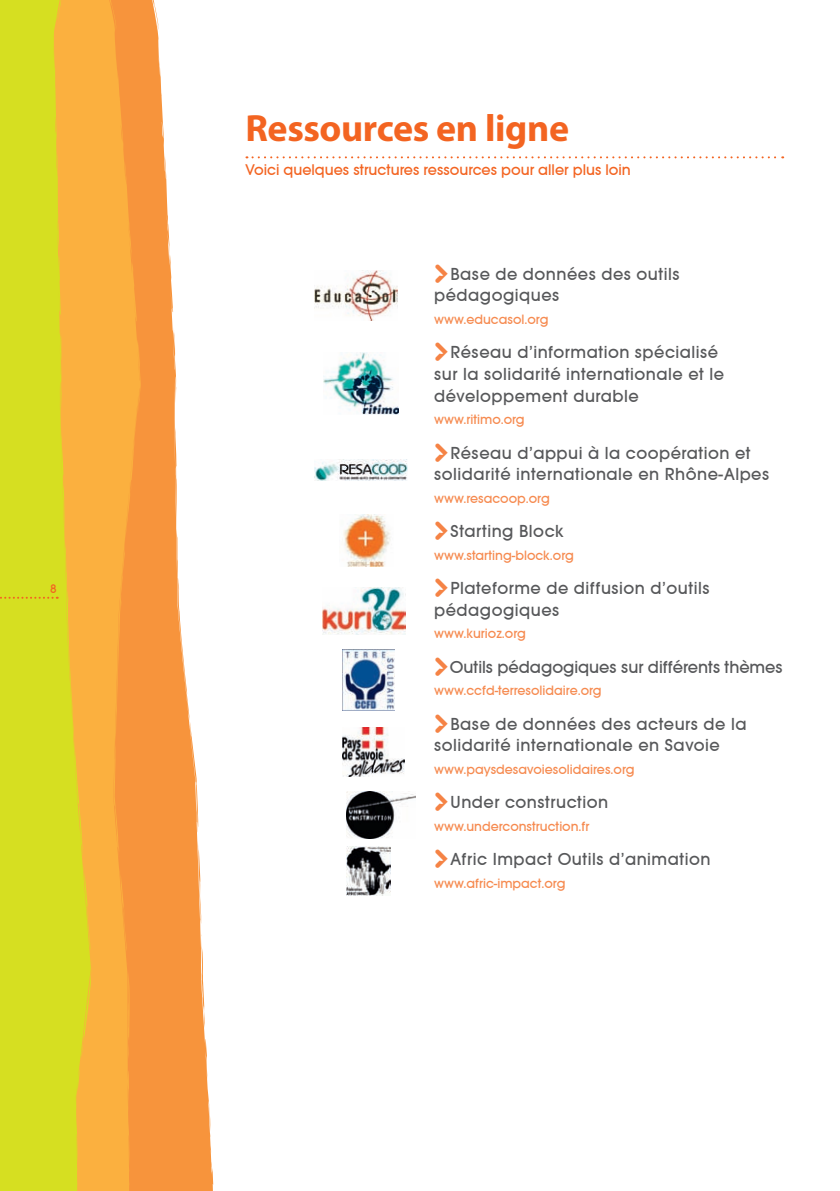
<style>
.page{position:relative;width:840px;height:1191px;background:#fff}
.page>*{position:absolute;margin:0;border:0;box-sizing:border-box;transform-origin:0 0}
.t1{font:700 38px "Myriad Pro";letter-spacing:-.01em;color:#f36421}
.t2{font:18px/21.6px "Avant Garde Md ITCTT";letter-spacing:.025em;color:#57585a}
.t3{font:18px "Avant Garde Md ITCTT";color:#57585a}
.t4{font:16px "Avant Garde Md ITCTT";color:#f36421}
.t5{font:14px "Avant Garde Md ITCTT";color:#f68a4f}
.t6{font:13px "Avant Garde Md ITCTT";color:#f36421}
.s1{font-family:"Breezi Icon Set";font-size:24px;color:#f58345}
</style>
<div class="page">
<svg style="left:141px;top:0;width:72px;height:1191px;fill:#f7943c"></svg>
<svg style="left:91px;top:0;width:50px;height:1191px;background:#f9a73e"></svg>
<svg style="left:91px;top:864px;width:1px;height:194px"></svg>
<svg style="left:0;top:0;width:91px;height:1191px;background:#ded328"></svg>
<svg style="left:0;top:597px;width:58px;height:2px"></svg>
<svg style="left:246px;top:156px;width:536px;height:2px"></svg>
<img style="left:314px;top:270px;width:83px;height:50px">
<img style="left:323px;top:352px;width:75px;height:62px">
<img style="left:314px;top:459px;width:93px;height:21px">
<img style="left:343px;top:514px;width:47px;height:52px">
<img style="left:322px;top:587px;width:83px;height:47px">
<img style="left:342px;top:727px;width:62px;height:49px">
<img style="left:346px;top:791px;width:69px;height:47px">
<img style="left:347px;top:846px;width:43px;height:49px">
<img style="left:342px;top:649px;width:52px;height:61px">
<p class="t6" style="left:50px;top:581px;width:8px">8</p>
<h1 class="t1" style="left:245px;top:113px;width:325px">Ressources en ligne</h1>
<p class="t4" style="left:245px;top:161px;width:387px">Voici quelques structures ressources pour aller plus loin</p>
<p class="t2" style="left:434px;top:263px;width:247px"><span class="s1">&gt;</span>Base de données des outils pédagogiques</p>
<p class="t5" style="left:434px;top:311px;width:116px">www.educasol.org</p>
<p class="t2" style="left:434px;top:341px;width:291px"><span class="s1">&gt;</span>Réseau d’information spécialisé sur la solidarité internationale et le développement durable</p>
<p class="t5" style="left:434px;top:411px;width:92px">www.ritimo.org</p>
<p class="t2" style="left:434px;top:442px;width:336px"><span class="s1">&gt;</span>Réseau d’appui à la coopération et solidarité internationale en Rhône-Alpes</p>
<p class="t5" style="left:434px;top:490px;width:117px">www.resacoop.org</p>
<p class="t2" style="left:434px;top:520px;width:131px"><span class="s1">&gt;</span>Starting Block</p>
<p class="t5" style="left:434px;top:547px;width:141px">www.starting-block.org</p>
<p class="t2" style="left:434px;top:577px;width:277px"><span class="s1">&gt;</span>Plateforme de diffusion d’outils pédagogiques</p>
<p class="t5" style="left:434px;top:625px;width:93px">www.kurioz.org</p>
<p class="t3" style="left:434px;top:656px;width:350px"><span class="s1">&gt;</span>Outils pédagogiques sur différents thèmes</p>
<p class="t5" style="left:434px;top:682px;width:169px">www.ccfd-terresolidaire.org</p>
<p class="t2" style="left:434px;top:713px;width:314px"><span class="s1">&gt;</span>Base de données des acteurs de la solidarité internationale en Savoie</p>
<p class="t5" style="left:434px;top:761px;width:202px">www.paysdesavoiesolidaires.org</p>
<p class="t2" style="left:434px;top:791px;width:175px"><span class="s1">&gt;</span>Under construction</p>
<p class="t5" style="left:434px;top:818px;width:157px">www.underconstruction.fr</p>
<p class="t2" style="left:434px;top:848px;width:278px"><span class="s1">&gt;</span>Afric Impact Outils d’animation</p>
<p class="t5" style="left:434px;top:874px;width:133px">www.afric-impact.org</p>
</div>
